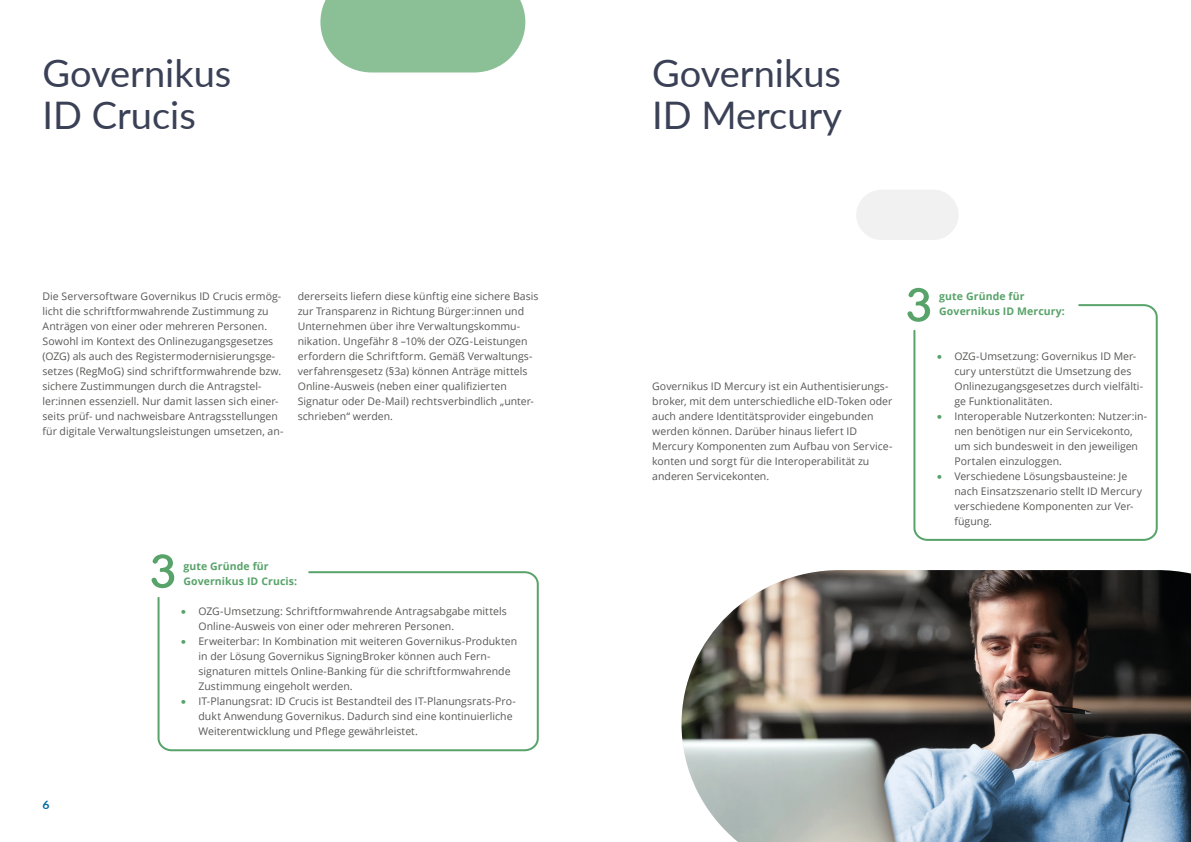
<style>
.page{position:relative;width:1191px;height:842px;background:#fff}
.page>*{position:absolute;margin:0;border:0;box-sizing:border-box;transform-origin:0 0}
.t1{font:38px/42px "Lato";color:#3a4055}
.t2{font:700 11.5px "Lato";color:#0069a4;scale:1.06 1}
.t3{font:10.5px/15px "Open Sans";letter-spacing:.005em;color:#575756}
.t4{font:700 10.5px/15px "Open Sans";letter-spacing:.01em;color:#58a36a}
.s1{font-family:"Lato";color:#58a36a}
</style>
<div class="page">
<svg style="left:151px;top:554px;width:22px;height:33px"></svg>
<svg style="left:156px;top:570px;width:383px;height:182px"></svg>
<svg style="left:907px;top:288px;width:22px;height:32px"></svg>
<svg style="left:912px;top:303px;width:246px;height:238px"></svg>
<svg style="left:320px;top:0;width:205px;height:72px"></svg>
<svg style="left:856px;top:190px;width:102px;height:50px"></svg>
<img style="left:681px;top:570px;width:510px;height:272px">
<h1 class="t1" style="left:43px;top:51px;width:190px">Governikus<br>ID Crucis</h1>
<h1 class="t1" style="left:652px;top:51px;width:191px">Governikus<br>ID Mercury</h1>
<p class="t3" style="left:43px;top:288px;width:242px">Die Serversoftware Governikus ID Crucis ermög&shy;licht die schriftformwahrende Zustimmung zu Anträgen von einer oder mehreren Personen.<br>Sowohl im Kontext des Onlinezugangsgesetzes (OZG) als auch des Registermodernisierungsge&shy;setzes (RegMoG) sind schriftformwahrende bzw. sichere Zustimmungen durch die Antragstel&shy;ler:innen essenziell. Nur damit lassen sich einer&shy;seits prüf- und nachweisbare Antragsstellungen für digitale Verwaltungsleistungen umsetzen, an-</p>
<p class="t3" style="left:298px;top:288px;width:242px">dererseits liefern diese künftig eine sichere Basis zur Transparenz in Richtung Bürger:innen und Unternehmen über ihre Verwaltungskommu&shy;nikation. Ungefähr 8 –10% der OZG-Leistungen erfordern die Schriftform. Gemäß Verwaltungs&shy;verfahrensgesetz (§3a) können Anträge mittels Online-Ausweis (neben einer qualifizierten Signatur oder De-Mail) rechtsverbindlich „unter&shy;schrieben“ werden.</p>
<p class="t2" style="left:43px;top:796px;width:8px">6</p>
<p class="t4" style="left:183px;top:558px;width:115px">gute Gründe für<br>Governikus ID Crucis:</p>
<p class="t3" style="left:198px;top:603px;width:310px;text-indent:-18px"><span class="s1">•</span> OZG-Umsetzung: Schriftformwahrende Antragsabgabe mittels<br>Online-Ausweis von einer oder mehreren Personen.</p>
<p class="t3" style="left:198px;top:633px;width:320px;text-indent:-18px"><span class="s1">•</span> Erweiterbar: In Kombination mit weiteren Governikus-Produkten in der Lösung Governikus SigningBroker können auch Fern&shy;signaturen mittels Online-Banking für die schriftformwahrende Zustimmung eingeholt werden.</p>
<p class="t3" style="left:198px;top:693px;width:319px;text-indent:-18px"><span class="s1">•</span> IT-Planungsrat: ID Crucis ist Bestandteil des IT-Planungsrats-Pro&shy;dukt Anwendung Governikus. Dadurch sind eine kontinuierliche<br>Weiterentwicklung und Pflege gewährleistet.</p>
<p class="t3" style="left:652px;top:378px;width:242px">Governikus ID Mercury ist ein Authentisierungs&shy;broker, mit dem unterschiedliche eID-Token oder auch andere Identitätsprovider eingebunden werden können. Darüber hinaus liefert ID Mercury Komponenten zum Aufbau von Service&shy;konten und sorgt für die Interoperabilität zu anderen Servicekonten.</p>
<p class="t4" style="left:939px;top:288px;width:127px">gute Gründe für<br>Governikus ID Mercury:</p>
<p class="t3" style="left:954px;top:348px;width:190px;text-indent:-18px"><span class="s1">•</span> OZG-Umsetzung: Governikus ID Mer&shy;cury unterstützt die Umsetzung des Onlinezugangsgesetzes durch vielfälti&shy;ge Funktionalitäten.</p>
<p class="t3" style="left:954px;top:408px;width:194px;text-indent:-18px"><span class="s1">•</span> Interoperable Nutzerkonten: Nutzer:in&shy;nen benötigen nur ein Servicekonto, um sich bundesweit in den jeweiligen Portalen einzuloggen.</p>
<p class="t3" style="left:954px;top:468px;width:189px;text-indent:-18px"><span class="s1">•</span> Verschiedene Lösungsbausteine: Je nach Einsatzszenario stellt ID Mercury verschiedene Komponenten zur Ver&shy;fügung.</p>
</div>
